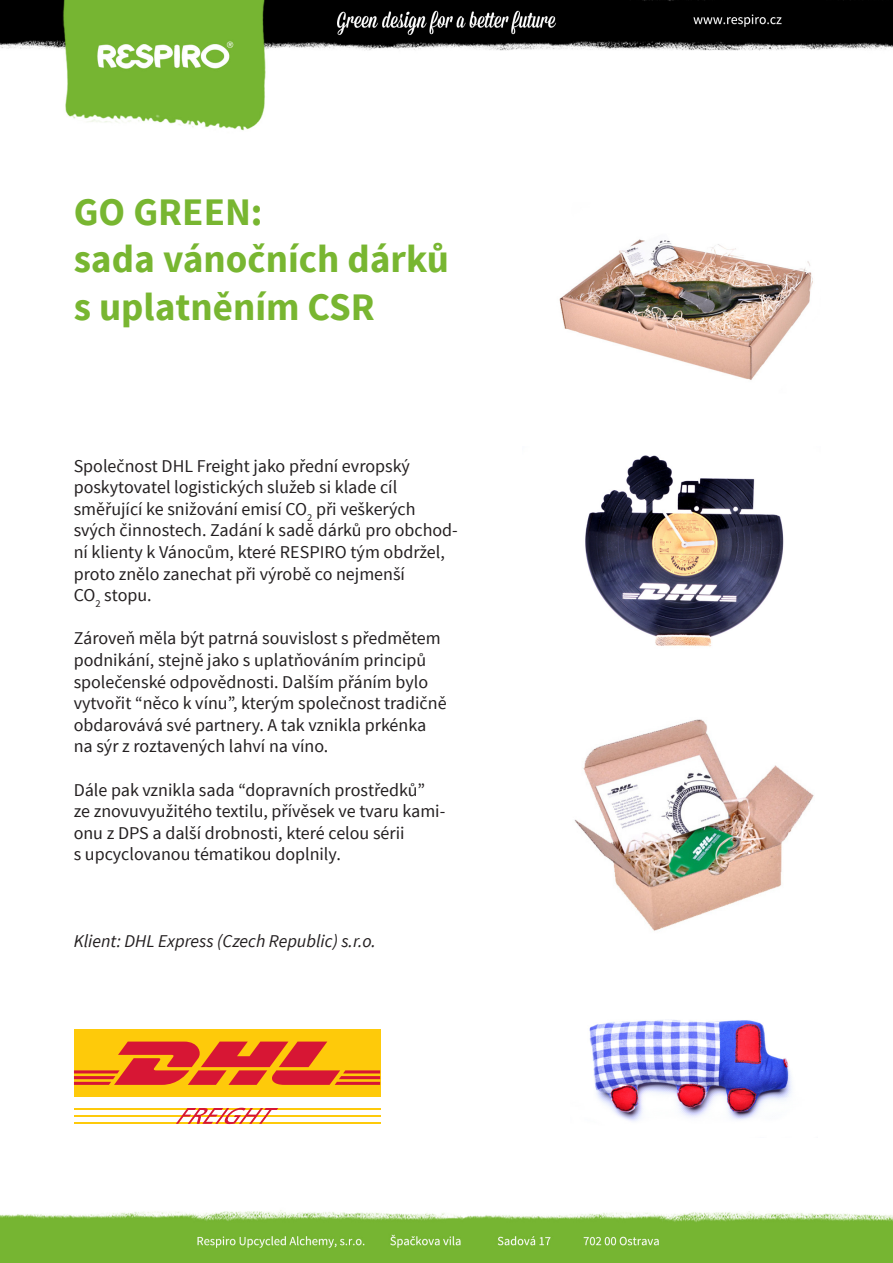
<style>
.page{position:relative;width:893px;height:1263px;background:#fff}
.page>*{position:absolute;margin:0;border:0;box-sizing:border-box;transform-origin:0 0}
.t1{font:700 39px/47.7px "Source Sans Pro";color:#78b631}
.t2{font:18px/21.6px "Source Sans Pro";color:#231f20}
.t3{font:italic 18px "Source Sans Pro";color:#231f20}
</style>
<div class="page">
<img style="left:0;top:0;width:893px;height:1263px">
<div style="left:74px;top:1029px;width:306px;height:68px;background:#feca0a"></div>
<svg style="left:74px;top:1041px;width:306px;height:44px"></svg>
<hr style="left:74px;top:1108px;width:306px;height:1px;background:#feca0a">
<hr style="left:74px;top:1115px;width:306px;height:2px;background:#feca0a">
<hr style="left:74px;top:1122px;width:306px;height:2px;background:#feca0a">
<svg style="left:176px;top:1108px;width:102px;height:16px"></svg>
<img style="left:571px;top:974px;width:246px;height:164px">
<img style="left:523px;top:446px;width:297px;height:215px">
<img style="left:550px;top:174px;width:270px;height:247px">
<img style="left:534px;top:711px;width:311px;height:234px">
<p class="t1" style="left:74px;top:189px;width:377px">GO GREEN:<br>sada vánočních dárků s uplatněním CSR</p>
<p class="t2" style="left:74px;top:455px;width:386px">Společnost DHL Freight jako přední evropský poskytovatel logistických služeb si klade cíl směřující ke snižování emisí CO<sub>2</sub> při veškerých svých činnostech. Zadání k sadě dárků pro obchod&shy;ní klienty k Vánocům, které RESPIRO tým obdržel, proto znělo zanechat při výrobě co nejmenší<br>CO<sub>2</sub> stopu.</p>
<p class="t2" style="left:74px;top:628px;width:374px">Zároveň měla být patrná souvislost s předmětem podnikání, stejně jako s uplatňováním principů společenské odpovědnosti. Dalším přáním bylo vytvořit “něco k vínu”, kterým společnost tradičně obdarovává své partnery. A tak vznikla prkénka na sýr z roztavených lahví na víno.</p>
<p class="t2" style="left:74px;top:779px;width:373px">Dále pak vznikla sada “dopravních prostředků” ze znovuvyužitého textilu, přívěsek ve tvaru kami&shy;onu z DPS a další drobnosti, které celou sérii<br>s upcyclovanou tématikou doplnily.</p>
<p class="t3" style="left:74px;top:930px;width:304px">Klient: DHL Express (Czech Republic) s.r.o.</p>
</div>
